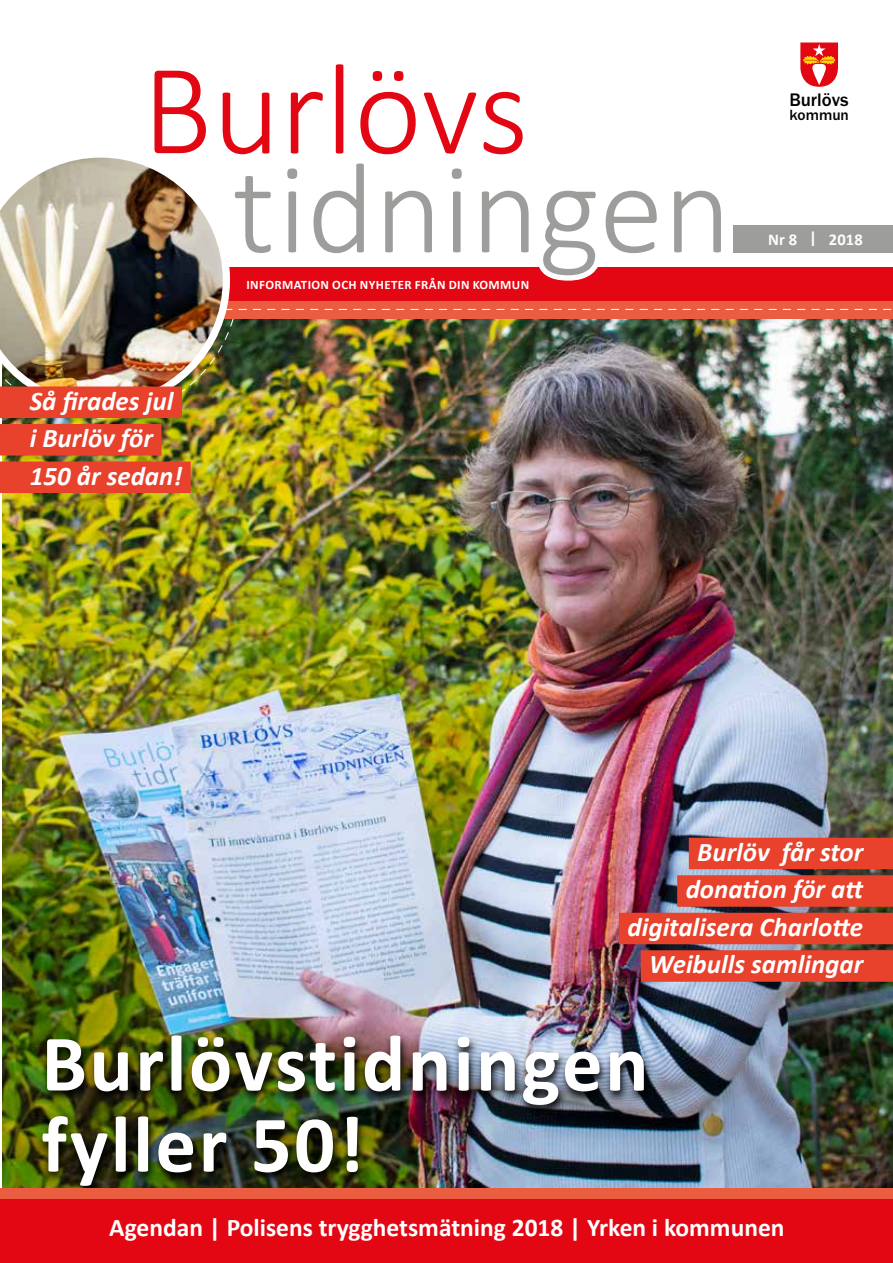
<style>
.page{position:relative;width:893px;height:1263px;background:#fff}
.page>*{position:absolute;margin:0;border:0;box-sizing:border-box;transform-origin:0 0}
.t1{font:300 130.5px "Calibri";color:#9d9d9c}
.t2{font:300 130.5px "Calibri";color:#e30613}
.t3{font:700 81px/81px "Calibri";letter-spacing:.03em;color:#fff}
.t4{font:italic 700 27px/37.5px "Calibri";color:#fff}
.t5{font:700 25.5px "Calibri";color:#fff}
.t6{font:500 18.75px "Franklin Gothic";color:#000}
.t7{font:700 16.5px "Calibri";letter-spacing:.01em;color:#fff}
.t8{font:500 15.3px "Franklin Gothic";color:#000}
.t9{font:700 12.9px "Calibri";letter-spacing:.03em;color:#fff}
</style>
<div class="page">
<img style="left:2px;top:418px;width:891px;height:770px">
<img style="left:182px;top:225px;width:711px;height:193px">
<img style="left:0;top:157px;width:230px;height:252px">
<img style="left:37px;top:1033px;width:617px;height:155px">
<div style="left:0;top:1197px;width:893px;height:66px;background:#e30613"></div>
<div style="left:0;top:1188px;width:893px;height:11px;background:#eb5d40"></div>
<div style="left:0;top:386px;width:182px;height:32px;background:#e8412c"></div>
<div style="left:0;top:424px;width:162px;height:31px;background:#e8412c"></div>
<div style="left:0;top:461px;width:191px;height:32px;background:#e8412c"></div>
<svg style="left:800px;top:43px;width:38px;height:44px"></svg>
<div style="left:689px;top:838px;width:204px;height:31px;background:#e8412c"></div>
<div style="left:677px;top:875px;width:216px;height:32px;background:#e8412c"></div>
<div style="left:619px;top:913px;width:274px;height:31px;background:#e8412c"></div>
<div style="left:641px;top:950px;width:252px;height:32px;background:#e8412c"></div>
<h1 class="t2" style="left:142px;top:29px;width:388px">Burlövs</h1>
<h1 class="t1" style="left:232px;top:128px;width:500px">tidningen</h1>
<p class="t4" style="left:30px;top:382px;width:154px">Så firades jul i Burlöv för<br>150 år sedan!</p>
<p class="t9" style="left:246px;top:277px;width:284px">INFORMATION OCH NYHETER FRÅN DIN KOMMUN</p>
<p class="t6" style="left:789px;top:88px;width:61px">Burlövs</p>
<p class="t8" style="left:790px;top:105px;width:61px">kommun</p>
<p class="t7" style="left:768px;top:229px;width:96px">Nr 8 | 2018</p>
<p class="t4" style="left:627px;top:833px;width:238px;text-align:right">Burlöv får stor donation för att digitalisera Charlotte<br>Weibulls samlingar</p>
<h2 class="t3" style="left:42px;top:1023px;width:609px">Burlövstidningen fyller 50!</h2>
<p class="t5" style="left:109px;top:1211px;width:677px">Agendan | Polisens trygghetsmätning 2018 | Yrken i kommunen</p>
</div>
